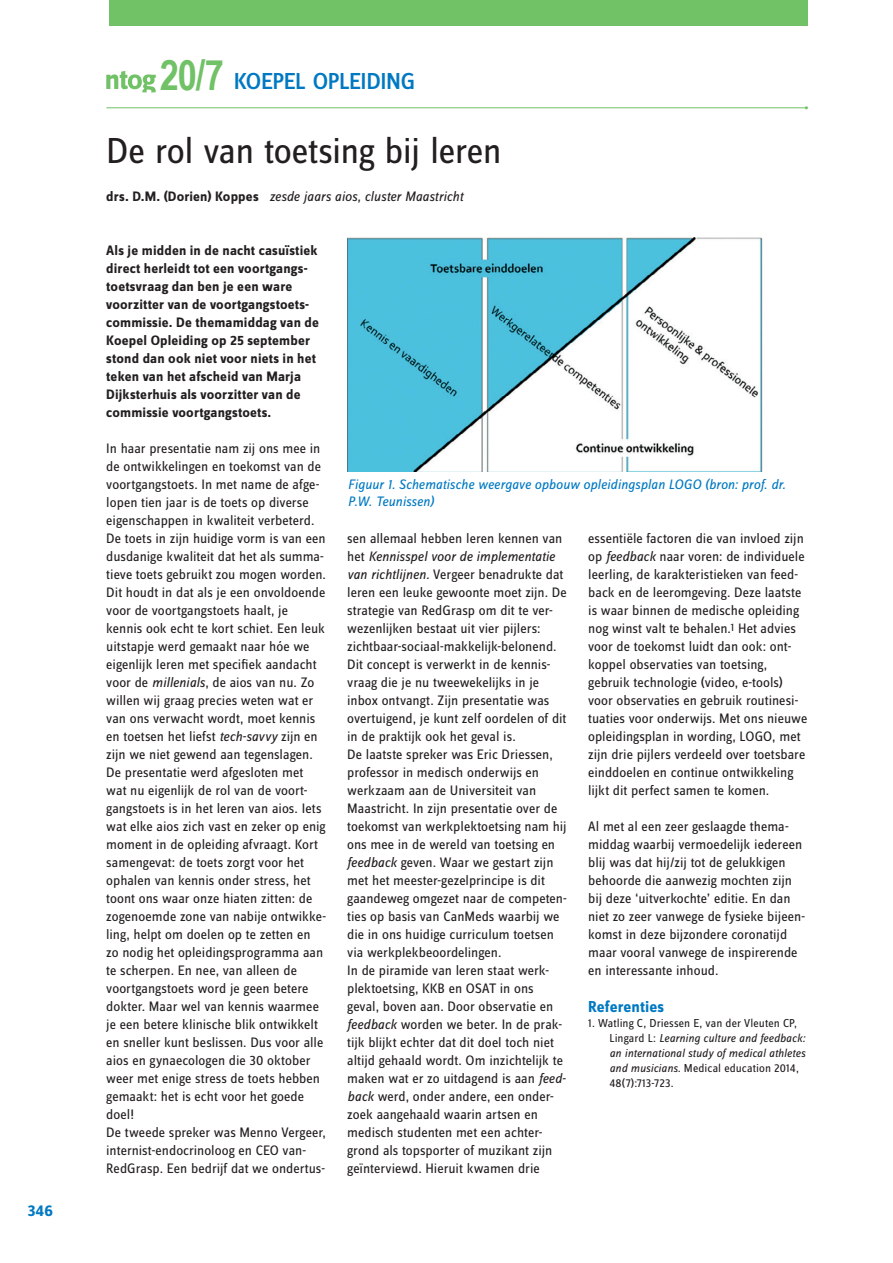
<style>
.page{position:relative;width:893px;height:1263px;background:#fff}
.page>*{position:absolute;margin:0;border:0;box-sizing:border-box;transform-origin:0 0}
.t1{font:37.5px "Zine Sans Dis";letter-spacing:-.015em;color:#231f20}
.t2{font:24px "Zine Sans Dis Medium Roman Tf SC800";letter-spacing:-.015em;color:#0079c2}
.t3{font:700 16.5px "Zine Sans Dis";letter-spacing:.005em;color:#0079c2}
.t4{font:14.25px/18px "Zine Sans Dis";color:#231f20}
.t5{font:700 14.25px/18px "Zine Sans Dis";letter-spacing:.01em;color:#231f20}
.t6{font:italic 14.25px/17.1px "Zine Sans Dis";letter-spacing:-.005em;color:#0079c2}
.t7{font:italic 14.25px "Zine Sans Dis";letter-spacing:-.005em;color:#231f20}
.t8{font:12px/15px "Zine Sans Dis";letter-spacing:.01em;color:#231f20}
.s1{font-family:"Arial Narrow";font-weight:700;font-size:42px;color:#71c167}
.s2{font-weight:700;font-style:normal}
.s3{font-style:italic}
</style>
<div class="page">
<div style="left:110px;top:0;width:698px;height:26px;background:#71c167"></div>
<svg style="left:106px;top:71px;width:50px;height:21px"></svg>
<hr style="left:106px;top:107px;width:700px;height:1px;background:#71c167">
<img style="left:347px;top:238px;width:416px;height:233px">
<p class="t3" style="left:28px;top:1202px;width:27px">346</p>
<h2 class="t2" style="left:160px;top:69px;width:257px"><span class="s1">20/7</span> KOEPEL OPLEIDING</h2>
<h1 class="t1" style="left:106px;top:133px;width:397px">De rol van toetsing bij leren</h1>
<p class="t7" style="left:106px;top:190px;width:358px"><span class="s2">drs. D.M. (Dorien) Koppes</span> zesde jaars aios, cluster Maastricht</p>
<p class="t5" style="left:106px;top:242px;width:214px">Als je midden in de nacht casuïstiek direct herleidt tot een voortgangs&shy;toetsvraag dan ben je een ware voorzitter van de voortgangstoets&shy;commissie. De themamiddag van de Koepel Opleiding op 25 september stond dan ook niet voor niets in het teken van het afscheid van Marja Dijksterhuis als voorzitter van de commissie voortgangstoets.</p>
<p class="t4" style="left:106px;top:440px;width:221px">In haar presentatie nam zij ons mee in de ontwikkelingen en toekomst van de voortgangstoets. In met name de afge&shy;lopen tien jaar is de toets op diverse eigenschappen in kwaliteit verbeterd.<br>De toets in zijn huidige vorm is van een dusdanige kwaliteit dat het als summa&shy;tieve toets gebruikt zou mogen worden.<br>Dit houdt in dat als je een onvoldoende voor de voortgangstoets haalt, je kennis ook echt te kort schiet. Een leuk uitstapje werd gemaakt naar hóe we eigenlijk leren met specifiek aandacht voor de <span class="s3">millenials</span>, de aios van nu. Zo willen wij graag precies weten wat er van ons verwacht wordt, moet kennis en toetsen het liefst <span class="s3">tech-savvy</span> zijn en zijn we niet gewend aan tegenslagen.<br>De presentatie werd afgesloten met wat nu eigenlijk de rol van de voort&shy;gangstoets is in het leren van aios. Iets wat elke aios zich vast en zeker op enig moment in de opleiding afvraagt. Kort samengevat: de toets zorgt voor het ophalen van kennis onder stress, het toont ons waar onze hiaten zitten: de zogenoemde zone van nabije ontwikke&shy;ling, helpt om doelen op te zetten en zo nodig het opleidingsprogramma aan te scherpen. En nee, van alleen de voortgangstoets word je geen betere dokter. Maar wel van kennis waarmee je een betere klinische blik ontwikkelt en sneller kunt beslissen. Dus voor alle aios en gynaecologen die 30 oktober weer met enige stress de toets hebben gemaakt: het is echt voor het goede doel!<br>De tweede spreker was Menno Vergeer, internist-endocrinoloog en CEO van-RedGrasp. Een bedrijf dat we ondertus-</p>
<p class="t6" style="left:348px;top:476px;width:439px">Figuur 1. Schematische weergave opbouw opleidingsplan LOGO (bron: prof. dr.<br>P.W. Teunissen)</p>
<p class="t4" style="left:347px;top:530px;width:221px">sen allemaal hebben leren kennen van het <span class="s3">Kennisspel voor de implementatie van richtlijnen.</span> Vergeer benadrukte dat leren een leuke gewoonte moet zijn. De strategie van RedGrasp om dit te ver&shy;wezenlijken bestaat uit vier pijlers: zichtbaar-sociaal-makkelijk-belonend.<br>Dit concept is verwerkt in de kennis&shy;vraag die je nu tweewekelijks in je inbox ontvangt. Zijn presentatie was overtuigend, je kunt zelf oordelen of dit in de praktijk ook het geval is.<br>De laatste spreker was Eric Driessen, professor in medisch onderwijs en werkzaam aan de Universiteit van Maastricht. In zijn presentatie over de toekomst van werkplektoetsing nam hij ons mee in de wereld van toetsing en <span class="s3">feedback</span> geven. Waar we gestart zijn met het meester-gezelprincipe is dit gaandeweg omgezet naar de competen&shy;ties op basis van CanMeds waarbij we die in ons huidige curriculum toetsen via werkplekbeoordelingen.<br>In de piramide van leren staat werk&shy;plektoetsing, KKB en OSAT in ons geval, boven aan. Door observatie en <span class="s3">feedback</span> worden we beter. In de prak&shy;tijk blijkt echter dat dit doel toch niet altijd gehaald wordt. Om inzichtelijk te maken wat er zo uitdagend is aan <span class="s3">feed&shy;back</span> werd, onder andere, een onder&shy;zoek aangehaald waarin artsen en medisch studenten met een achter&shy;grond als topsporter of muzikant zijn geïnterviewd. Hieruit kwamen drie</p>
<p class="t4" style="left:588px;top:530px;width:221px">essentiële factoren die van invloed zijn op <span class="s3">feedback</span> naar voren: de individuele leerling, de karakteristieken van feed&shy;back en de leeromgeving. Deze laatste is waar binnen de medische opleiding nog winst valt te behalen.<sup>1</sup> Het advies voor de toekomst luidt dan ook: ont&shy;koppel observaties van toetsing, gebruik technologie (video, e-tools) voor observaties en gebruik routinesi&shy;tuaties voor onderwijs. Met ons nieuwe opleidingsplan in wording, LOGO, met zijn drie pijlers verdeeld over toetsbare einddoelen en continue ontwikkeling lijkt dit perfect samen te komen.</p>
<p class="t4" style="left:588px;top:818px;width:218px">Al met al een zeer geslaagde thema&shy;middag waarbij vermoedelijk iedereen blij was dat hij/zij tot de gelukkigen behoorde die aanwezig mochten zijn bij deze ‘uitverkochte’ editie. En dan niet zo zeer vanwege de fysieke bijeen&shy;komst in deze bijzondere coronatijd maar vooral vanwege de inspirerende en interessante inhoud.</p>
<p class="t3" style="left:588px;top:998px;width:77px">Referenties</p>
<p class="t8" style="left:609px;top:1015px;width:197px;text-indent:-21px">1. Watling C, Driessen E, van der Vleuten CP, Lingard L: <span class="s3">Learning culture and feedback: an international study of medical athletes and musicians.</span> Medical education 2014, 48(7):713-723.</p>
</div>
